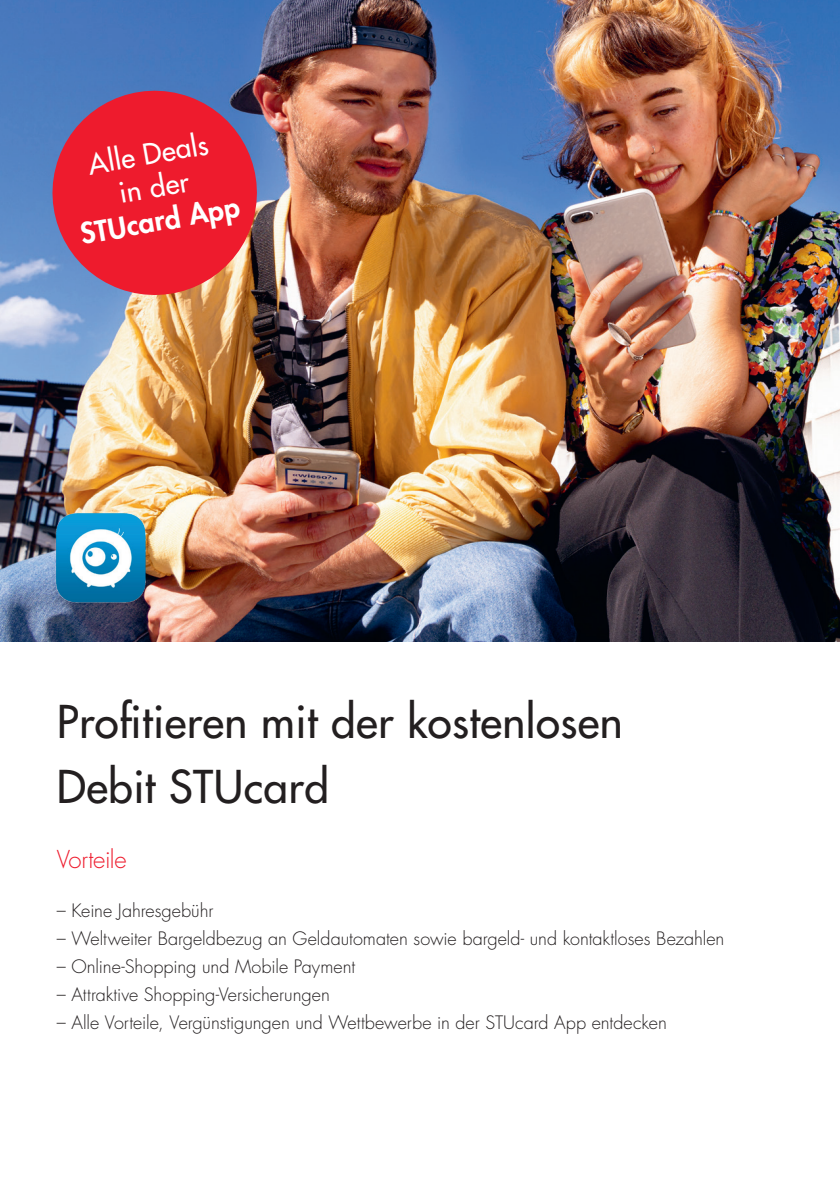
<style>
.page{position:relative;width:840px;height:1191px;background:#fff}
.page>*{position:absolute;margin:0;border:0;box-sizing:border-box;transform-origin:0 0}
.t1{font:500 44px/64.8px "Futura Std";letter-spacing:.01em;color:#231f20}
.t2{font:500 28px/33.6px "Futura Std";color:#fff;text-align:center}
.t3{font:800 28px "Futura Std";color:#fff}
.t4{font:300 24px "Futura Std";letter-spacing:-.01em;color:#ee1b2d}
.t5{font:300 18px "Futura Std";color:#231f20}
</style>
<div class="page">
<img style="left:0;top:0;width:839px;height:641px">
<svg style="left:39px;top:78px;width:231px;height:230px;background:#bd4259"></svg>
<img style="left:52px;top:511px;width:97px;height:94px">
<h2 class="t2" style="left:86px;top:148px;width:123px;rotate:-10deg">Alle Deals in der</h2>
<h2 class="t3" style="left:77px;top:217px;width:162px;rotate:-10deg">STUcard App</h2>
<h1 class="t1" style="left:57px;top:689px;width:567px">Profitieren mit der kostenlosen<br>Debit STUcard</h1>
<h3 class="t4" style="left:57px;top:844px;width:71px">Vorteile</h3>
<p class="t5" style="left:57px;top:899px;width:158px">– Keine Jahresgebühr</p>
<p class="t5" style="left:57px;top:927px;width:668px">– Weltweiter Bargeldbezug an Geldautomaten sowie bargeld- und kontaktloses Bezahlen</p>
<p class="t5" style="left:57px;top:955px;width:300px">– Online-Shopping und Mobile Payment</p>
<p class="t5" style="left:57px;top:983px;width:274px">– Attraktive Shopping-Versicherungen</p>
<p class="t5" style="left:57px;top:1011px;width:611px">– Alle Vorteile, Vergünstigungen und Wettbewerbe in der STUcard App entdecken</p>
</div>
